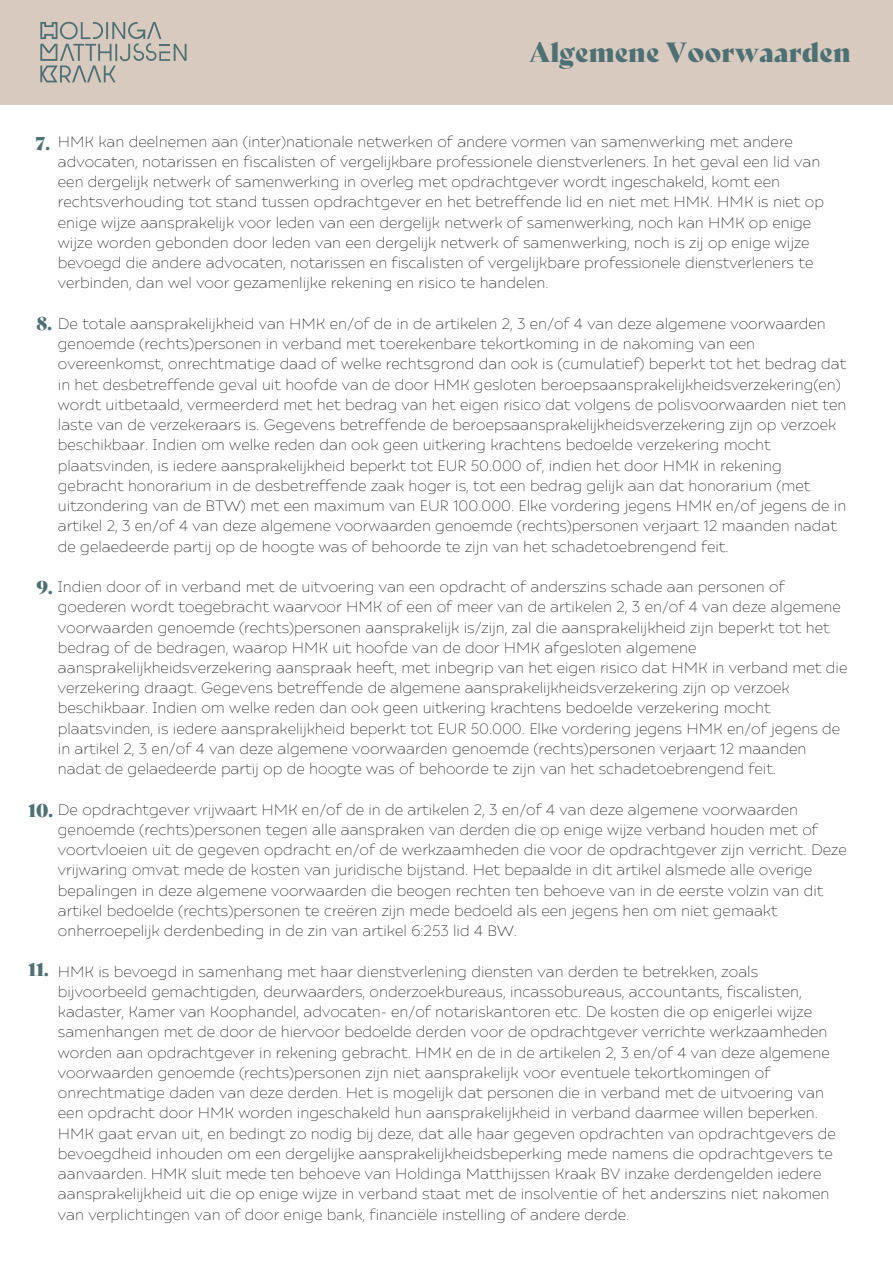
<style>
.page{position:relative;width:893px;height:1264px;background:#fff}
.page>*{position:absolute;margin:0;border:0;box-sizing:border-box;transform-origin:0 0}
.t1{font:27px "Bely Display";color:#4d7074}
.t2{font:18px "Bely Display";color:#4d7074}
.t3{font:100 15px/20.2px "Ariana Pro";color:#000}
</style>
<div class="page">
<div style="left:0;top:0;width:892px;height:104px;background:#d9cabf"></div>
<svg style="left:40px;top:22px;width:146px;height:60px"></svg>
<h1 class="t1" style="left:529px;top:30px;width:323px">Algemene Voorwaarden</h1>
<p class="t3" style="left:58px;top:130px;width:767px">HMK kan deelnemen aan (inter)nationale netwerken of andere vormen van samenwerking met andere advocaten, notarissen en fiscalisten of vergelijkbare professionele dienstverleners. In het geval een lid van een dergelijk netwerk of samenwerking in overleg met opdrachtgever wordt ingeschakeld, komt een rechtsverhouding tot stand tussen opdrachtgever en het betreffende lid en niet met HMK. HMK is niet op enige wijze aansprakelijk voor leden van een dergelijk netwerk of samenwerking, noch kan HMK op enige wijze worden gebonden door leden van een dergelijk netwerk of samenwerking, noch is zij op enige wijze bevoegd die andere advocaten, notarissen en fiscalisten of vergelijkbare professionele dienstverleners te verbinden, dan wel voor gezamenlijke rekening en risico te handelen.</p>
<p class="t3" style="left:58px;top:312px;width:790px">De totale aansprakelijkheid van HMK en/of de in de artikelen 2, 3 en/of 4 van deze algemene voorwaarden genoemde (rechts)personen in verband met toerekenbare tekortkoming in de nakoming van een overeenkomst, onrechtmatige daad of welke rechtsgrond dan ook is (cumulatief) beperkt tot het bedrag dat in het desbetreffende geval uit hoofde van de door HMK gesloten beroepsaansprakelijkheidsverzekering(en) wordt uitbetaald, vermeerderd met het bedrag van het eigen risico dat volgens de polisvoorwaarden niet ten laste van de verzekeraars is. Gegevens betreffende de beroepsaansprakelijkheidsverzekering zijn op verzoek beschikbaar. Indien om welke reden dan ook geen uitkering krachtens bedoelde verzekering mocht plaatsvinden, is iedere aansprakelijkheid beperkt tot EUR 50.000 of, indien het door HMK in rekening gebracht honorarium in de desbetreffende zaak hoger is, tot een bedrag gelijk aan dat honorarium (met uitzondering van de BTW) met een maximum van EUR 100.000. Elke vordering jegens HMK en/of jegens de in artikel 2, 3 en/of 4 van deze algemene voorwaarden genoemde (rechts)personen verjaart 12 maanden nadat de gelaedeerde partij op de hoogte was of behoorde te zijn van het schadetoebrengend feit.</p>
<p class="t3" style="left:58px;top:575px;width:791px">Indien door of in verband met de uitvoering van een opdracht of anderszins schade aan personen of goederen wordt toegebracht waarvoor HMK of een of meer van de artikelen 2, 3 en/of 4 van deze algemene voorwaarden genoemde (rechts)personen aansprakelijk is/zijn, zal die aansprakelijkheid zijn beperkt tot het bedrag of de bedragen, waarop HMK uit hoofde van de door HMK afgesloten algemene aansprakelijkheidsverzekering aanspraak heeft, met inbegrip van het eigen risico dat HMK in verband met die verzekering draagt. Gegevens betreffende de algemene aansprakelijkheidsverzekering zijn op verzoek beschikbaar. Indien om welke reden dan ook geen uitkering krachtens bedoelde verzekering mocht plaatsvinden, is iedere aansprakelijkheid beperkt tot EUR 50.000. Elke vordering jegens HMK en/of jegens de in artikel 2, 3 en/of 4 van deze algemene voorwaarden genoemde (rechts)personen verjaart 12 maanden nadat de gelaedeerde partij op de hoogte was of behoorde te zijn van het schadetoebrengend feit.</p>
<p class="t3" style="left:58px;top:798px;width:790px">De opdrachtgever vrijwaart HMK en/of de in de artikelen 2, 3 en/of 4 van deze algemene voorwaarden genoemde (rechts)personen tegen alle aanspraken van derden die op enige wijze verband houden met of voortvloeien uit de gegeven opdracht en/of de werkzaamheden die voor de opdrachtgever zijn verricht. Deze vrijwaring omvat mede de kosten van juridische bijstand. Het bepaalde in dit artikel alsmede alle overige bepalingen in deze algemene voorwaarden die beogen rechten ten behoeve van in de eerste volzin van dit artikel bedoelde (rechts)personen te creëren zijn mede bedoeld als een jegens hen om niet gemaakt onherroepelijk derdenbeding in de zin van artikel 6:253 lid 4 BW.</p>
<p class="t3" style="left:58px;top:960px;width:779px">HMK is bevoegd in samenhang met haar dienstverlening diensten van derden te betrekken, zoals bijvoorbeeld gemachtigden, deurwaarders, onderzoekbureaus, incassobureaus, accountants, fiscalisten, kadaster, Kamer van Koophandel, advocaten- en/of notariskantoren etc. De kosten die op enigerlei wijze samenhangen met de door de hiervoor bedoelde derden voor de opdrachtgever verrichte werkzaamheden worden aan opdrachtgever in rekening gebracht. HMK en de in de artikelen 2, 3 en/of 4 van deze algemene voorwaarden genoemde (rechts)personen zijn niet aansprakelijk voor eventuele tekortkomingen of onrechtmatige daden van deze derden. Het is mogelijk dat personen die in verband met de uitvoering van een opdracht door HMK worden ingeschakeld hun aansprakelijkheid in verband daarmee willen beperken.<br>HMK gaat ervan uit, en bedingt zo nodig bij deze, dat alle haar gegeven opdrachten van opdrachtgevers de bevoegdheid inhouden om een dergelijke aansprakelijkheidsbeperking mede namens die opdrachtgevers te aanvaarden. HMK sluit mede ten behoeve van Holdinga Matthijssen Kraak BV inzake derdengelden iedere aansprakelijkheid uit die op enige wijze in verband staat met de insolventie of het anderszins niet nakomen van verplichtingen van of door enige bank, financiële instelling of andere derde.</p>
<p class="t2" style="left:36px;top:129px;width:16px">7.</p>
<p class="t2" style="left:36px;top:308px;width:17px">8.</p>
<p class="t2" style="left:36px;top:573px;width:18px">9.</p>
<p class="t2" style="left:28px;top:796px;width:26px">10.</p>
<p class="t2" style="left:28px;top:955px;width:22px">11.</p>
</div>
